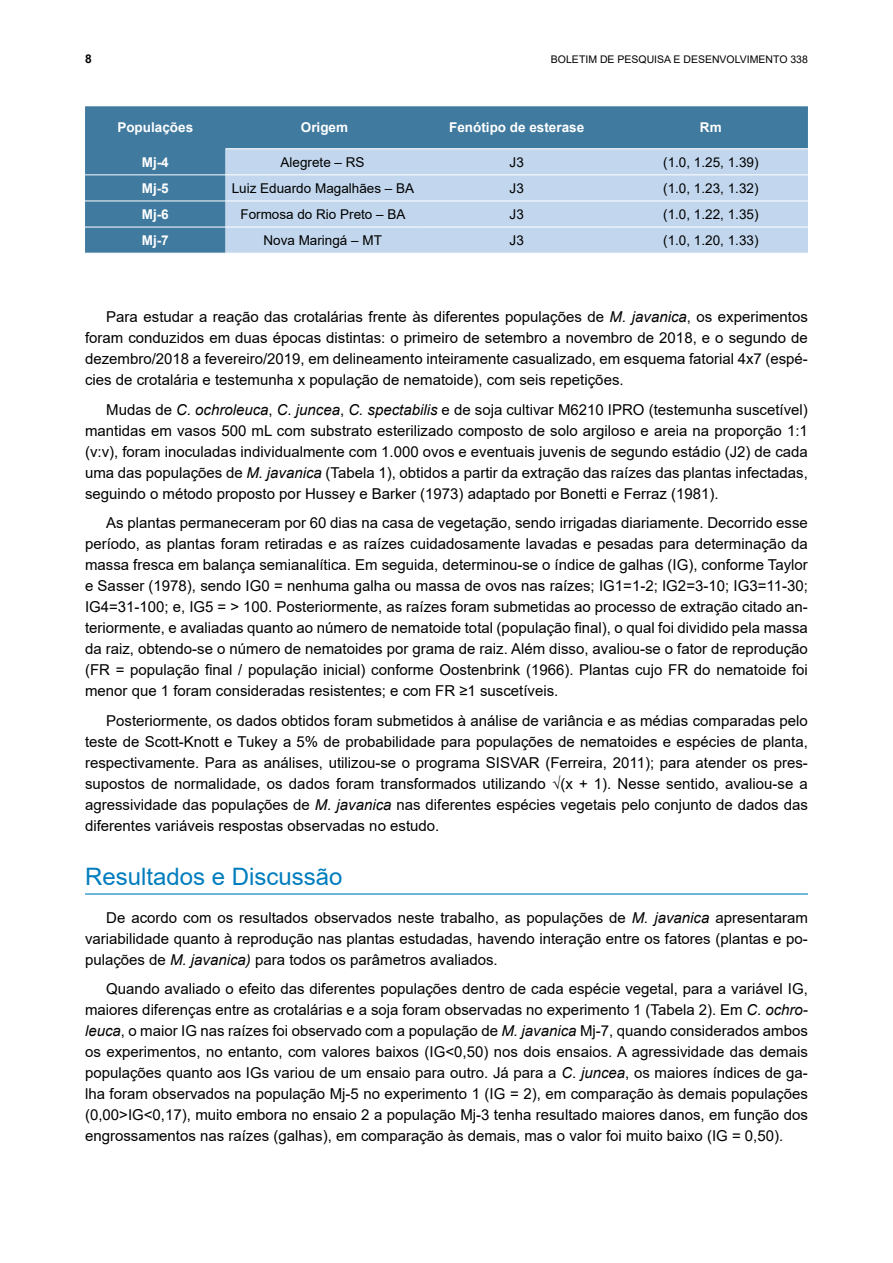
<style>
.page{position:relative;width:893px;height:1263px;background:#fff}
.page>*{position:absolute;margin:0;border:0;box-sizing:border-box;transform-origin:0 0}
.t1{font:24px "Arial";color:#007dbe}
.t2{font:15px/21px "Arial";color:#000;text-align:justify}
.t3{font:13.5px "Arial";color:#000}
.t4{font:700 13.5px "Arial";color:#fff}
.t5{font:700 12px "Arial";color:#000}
.t6{font:10.5px "Arial";color:#000}
.s1{font-style:italic}
</style>
<div class="page">
<hr style="left:85px;top:893px;width:723px;height:1px;background:#007dbe">
<div style="left:85px;top:106px;width:723px;height:147px;background:#407a9f"></div>
<div style="left:226px;top:149px;width:582px;height:104px;background:#c2d7ed"></div>
<hr style="left:85px;top:174px;width:141px;height:1px;background:#fff">
<hr style="left:85px;top:201px;width:141px;height:1px;background:#fff">
<hr style="left:85px;top:227px;width:141px;height:1px;background:#fff">
<hr style="left:226px;top:148px;width:194px;height:1px;background:#fff">
<hr style="left:420px;top:148px;width:194px;height:1px;background:#fff">
<hr style="left:614px;top:148px;width:194px;height:1px;background:#fff">
<hr style="left:226px;top:174px;width:194px;height:1px;background:#fff">
<hr style="left:420px;top:174px;width:194px;height:1px;background:#fff">
<hr style="left:614px;top:174px;width:194px;height:1px;background:#fff">
<hr style="left:226px;top:201px;width:194px;height:1px;background:#fff">
<hr style="left:420px;top:201px;width:194px;height:1px;background:#fff">
<hr style="left:614px;top:201px;width:194px;height:1px;background:#fff">
<hr style="left:226px;top:227px;width:194px;height:1px;background:#fff">
<hr style="left:420px;top:227px;width:194px;height:1px;background:#fff">
<hr style="left:614px;top:227px;width:194px;height:1px;background:#fff">
<p class="t5" style="left:85px;top:50px;width:8px">8</p>
<p class="t6" style="left:551px;top:52px;width:258px">BOLETIM DE PESQUISA E DESENVOLVIMENTO 338</p>
<p class="t4" style="left:117px;top:118px;width:77px">Populações</p>
<p class="t4" style="left:301px;top:118px;width:49px">Origem</p>
<p class="t4" style="left:449px;top:118px;width:137px">Fenótipo de esterase</p>
<p class="t4" style="left:700px;top:118px;width:23px">Rm</p>
<p class="t4" style="left:142px;top:152px;width:28px">Mj-4</p>
<p class="t3" style="left:281px;top:153px;width:86px">Alegrete – RS</p>
<p class="t3" style="left:510px;top:153px;width:16px">J3</p>
<p class="t3" style="left:663px;top:153px;width:97px">(1.0, 1.25, 1.39)</p>
<p class="t4" style="left:142px;top:179px;width:28px">Mj-5</p>
<p class="t3" style="left:232px;top:179px;width:184px">Luiz Eduardo Magalhães – BA</p>
<p class="t3" style="left:510px;top:179px;width:16px">J3</p>
<p class="t3" style="left:663px;top:179px;width:97px">(1.0, 1.23, 1.32)</p>
<p class="t4" style="left:142px;top:205px;width:28px">Mj-6</p>
<p class="t3" style="left:240px;top:205px;width:167px">Formosa do Rio Preto – BA</p>
<p class="t3" style="left:510px;top:205px;width:16px">J3</p>
<p class="t3" style="left:663px;top:205px;width:97px">(1.0, 1.22, 1.35)</p>
<p class="t4" style="left:142px;top:231px;width:28px">Mj-7</p>
<p class="t3" style="left:263px;top:231px;width:120px">Nova Maringá – MT</p>
<p class="t3" style="left:510px;top:231px;width:16px">J3</p>
<p class="t3" style="left:663px;top:231px;width:97px">(1.0, 1.20, 1.33)</p>
<p class="t2" style="left:85px;top:306px;width:724px;text-indent:21px">Para estudar a reação das crotalárias frente às diferentes populações de <span class="s1">M. javanica</span>, os experimentos foram conduzidos em duas épocas distintas: o primeiro de setembro a novembro de 2018, e o segundo de dezembro/2018 a fevereiro/2019, em delineamento inteiramente casualizado, em esquema fatorial 4x7 (espé&shy;cies de crotalária e testemunha x população de nematoide), com seis repetições.</p>
<p class="t2" style="left:85px;top:399px;width:724px;text-indent:21px">Mudas de <span class="s1">C. ochroleuca</span>, <span class="s1">C. juncea</span>, <span class="s1">C. spectabilis</span> e de soja cultivar M6210 IPRO (testemunha suscetível) mantidas em vasos 500 mL com substrato esterilizado composto de solo argiloso e areia na proporção 1:1 (v:v), foram inoculadas individualmente com 1.000 ovos e eventuais juvenis de segundo estádio (J2) de cada uma das populações de <span class="s1">M. javanica</span> (Tabela 1), obtidos a partir da extração das raízes das plantas infectadas, seguindo o método proposto por Hussey e Barker (1973) adaptado por Bonetti e Ferraz (1981).</p>
<p class="t2" style="left:85px;top:512px;width:724px;text-indent:21px">As plantas permaneceram por 60 dias na casa de vegetação, sendo irrigadas diariamente. Decorrido esse período, as plantas foram retiradas e as raízes cuidadosamente lavadas e pesadas para determinação da massa fresca em balança semianalítica. Em seguida, determinou-se o índice de galhas (IG), conforme Taylor e Sasser (1978), sendo IG0 = nenhuma galha ou massa de ovos nas raízes; IG1=1-2; IG2=3-10; IG3=11-30; IG4=31-100; e, IG5 = &gt; 100. Posteriormente, as raízes foram submetidas ao processo de extração citado an&shy;teriormente, e avaliadas quanto ao número de nematoide total (população final), o qual foi dividido pela massa da raiz, obtendo-se o número de nematoides por grama de raiz. Além disso, avaliou-se o fator de reprodução (FR = população final / população inicial) conforme Oostenbrink (1966). Plantas cujo FR do nematoide foi menor que 1 foram consideradas resistentes; e com FR ≥1 suscetíveis.</p>
<p class="t2" style="left:85px;top:710px;width:724px;text-indent:21px">Posteriormente, os dados obtidos foram submetidos à análise de variância e as médias comparadas pelo teste de Scott-Knott e Tukey a 5% de probabilidade para populações de nematoides e espécies de planta, respectivamente. Para as análises, utilizou-se o programa SISVAR (Ferreira, 2011); para atender os pres&shy;supostos de normalidade, os dados foram transformados utilizando √(x + 1). Nesse sentido, avaliou-se a agressividade das populações de <span class="s1">M. javanica</span> nas diferentes espécies vegetais pelo conjunto de dados das diferentes variáveis respostas observadas no estudo.</p>
<h1 class="t1" style="left:85px;top:860px;width:259px">Resultados e Discussão</h1>
<p class="t2" style="left:85px;top:907px;width:724px;text-indent:21px">De acordo com os resultados observados neste trabalho, as populações de <span class="s1">M. javanica</span> apresentaram variabilidade quanto à reprodução nas plantas estudadas, havendo interação entre os fatores (plantas e po&shy;pulações de <span class="s1">M. javanica)</span> para todos os parâmetros avaliados.</p>
<p class="t2" style="left:85px;top:978px;width:724px;text-indent:21px">Quando avaliado o efeito das diferentes populações dentro de cada espécie vegetal, para a variável IG, maiores diferenças entre as crotalárias e a soja foram observadas no experimento 1 (Tabela 2). Em <span class="s1">C. ochro&shy;leuca</span>, o maior IG nas raízes foi observado com a população de <span class="s1">M. javanica</span> Mj-7, quando considerados ambos os experimentos, no entanto, com valores baixos (IG&lt;0,50) nos dois ensaios. A agressividade das demais populações quanto aos IGs variou de um ensaio para outro. Já para a <span class="s1">C</span>. <span class="s1">juncea</span>, os maiores índices de ga&shy;lha foram observados na população Mj-5 no experimento 1 (IG = 2), em comparação às demais populações (0,00&gt;IG&lt;0,17), muito embora no ensaio 2 a população Mj-3 tenha resultado maiores danos, em função dos engrossamentos nas raízes (galhas), em comparação às demais, mas o valor foi muito baixo (IG = 0,50).</p>
</div>
